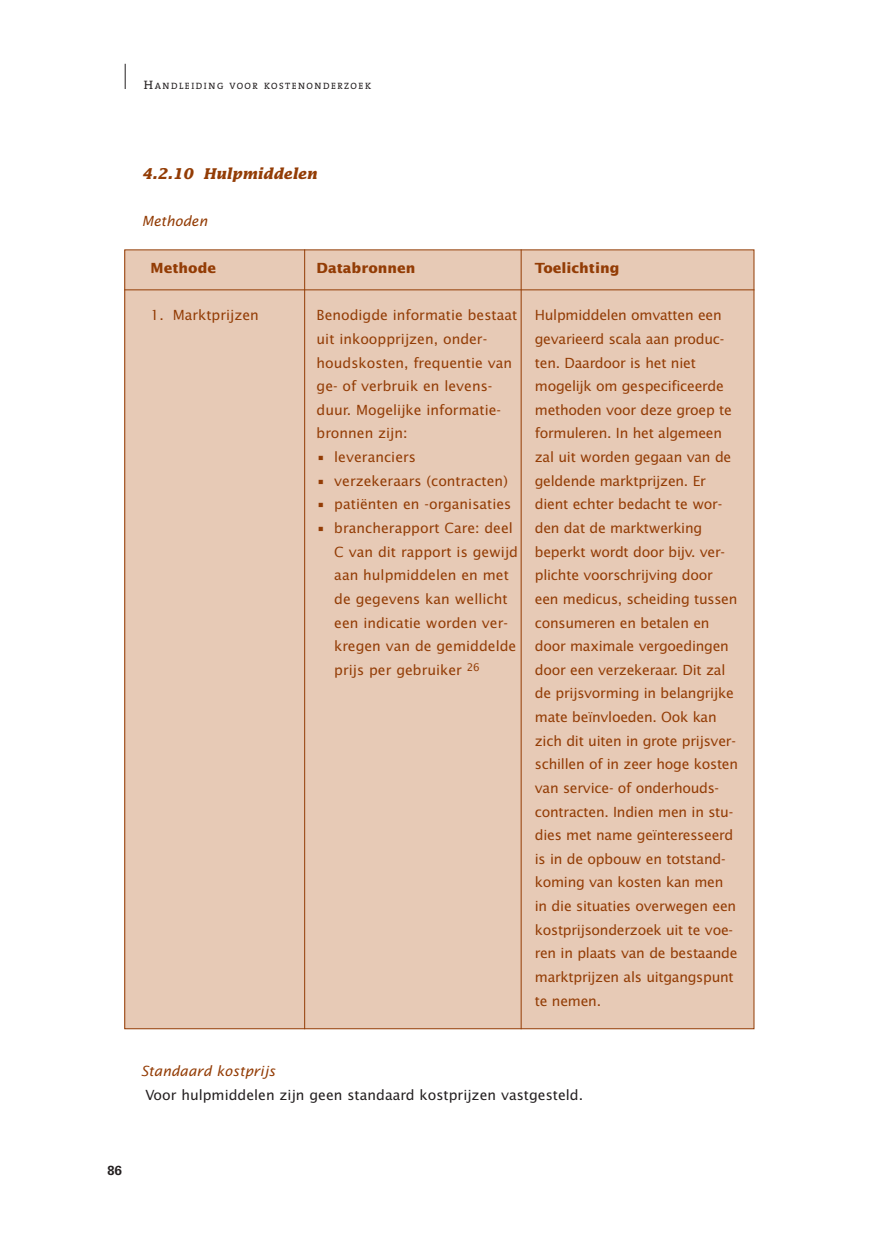
<style>
.page{position:relative;width:893px;height:1241px;background:#fff}
.page>*{position:absolute;margin:0;border:0;box-sizing:border-box;transform-origin:0 0}
.t1{font:italic 700 14.88px "Lucida";color:#933c05}
.t2{font:14px/23.6px "Lucida Sans";letter-spacing:-.02em;color:#933c05}
.t3{font:14px/23.6px "Lucida Sans";color:#933c05}
.t4{font:14px "Lucida Sans";color:#231f20}
.t5{font:700 14px "Lucida Sans";color:#933c05}
.t6{font:italic 14px "Lucida Sans";color:#933c05}
.t7{font:700 14px "Serifa BT";color:#231f20}
.t8{font:9.1px "The Serif";letter-spacing:.165em;color:#231f20}
.s1{font-size:12.25px}
</style>
<div class="page">
<svg style="left:125px;top:64px;width:1px;height:25px"></svg>
<div style="left:125px;top:250px;width:629px;height:779px;background:#e7cab6"></div>
<hr style="left:304px;top:249px;width:1px;height:780px;background:#933c05">
<hr style="left:520px;top:249px;width:1px;height:780px;background:#933c05">
<hr style="left:124px;top:289px;width:630px;height:1px;background:#933c05">
<p class="t8" style="left:144px;top:83px;width:229px"><span class="s1">H</span>ANDLEIDING VOOR KOSTENONDERZOEK</p>
<p class="t1" style="left:142px;top:167px;width:177px">4.2.10 Hulpmiddelen</p>
<p class="t6" style="left:142px;top:215px;width:67px">Methoden</p>
<p class="t5" style="left:151px;top:262px;width:67px">Methode</p>
<p class="t3" style="left:151px;top:304px;width:110px">1. Marktprijzen</p>
<p class="t5" style="left:316px;top:262px;width:100px">Databronnen</p>
<p class="t3" style="left:316px;top:304px;width:202px">Benodigde informatie bestaat uit inkoopprijzen, onder&shy;houdskosten, frequentie van ge- of verbruik en levens&shy;duur. Mogelijke informatie&shy;bronnen zijn:</p>
<p class="t3" style="left:316px;top:446px;width:101px">• leveranciers</p>
<p class="t3" style="left:316px;top:470px;width:193px">• verzekeraars (contracten)</p>
<p class="t3" style="left:316px;top:493px;width:196px">• patiënten en -organisaties</p>
<p class="t3" style="left:334px;top:517px;width:185px;text-indent:-18px">• brancherapport Care: deel<br>C van dit rapport is gewijd aan hulpmiddelen en met de gegevens kan wellicht een indicatie worden ver&shy;kregen van de gemiddelde prijs per gebruiker <sup>26</sup></p>
<p class="t5" style="left:535px;top:262px;width:86px">Toelichting</p>
<p class="t2" style="left:535px;top:304px;width:205px">Hulpmiddelen omvatten een gevarieerd scala aan produc&shy;ten. Daardoor is het niet mogelijk om gespecificeerde methoden voor deze groep te formuleren. In het algemeen zal uit worden gegaan van de geldende marktprijzen. Er dient echter bedacht te wor&shy;den dat de marktwerking beperkt wordt door bijv. ver&shy;plichte voorschrijving door een medicus, scheiding tussen consumeren en betalen en door maximale vergoedingen door een verzekeraar. Dit zal de prijsvorming in belangrijke mate beïnvloeden. Ook kan zich dit uiten in grote prijsver&shy;schillen of in zeer hoge kosten van service- of onderhouds&shy;contracten. Indien men in stu&shy;dies met name geïnteresseerd is in de opbouw en totstand&shy;koming van kosten kan men in die situaties overwegen een kostprijsonderzoek uit te voe&shy;ren in plaats van de bestaande marktprijzen als uitgangspunt te nemen.</p>
<p class="t6" style="left:141px;top:1065px;width:136px">Standaard kostprijs</p>
<p class="t4" style="left:146px;top:1089px;width:439px">Voor hulpmiddelen zijn geen standaard kostprijzen vastgesteld.</p>
<p class="t7" style="left:107px;top:1165px;width:17px">86</p>
</div>
